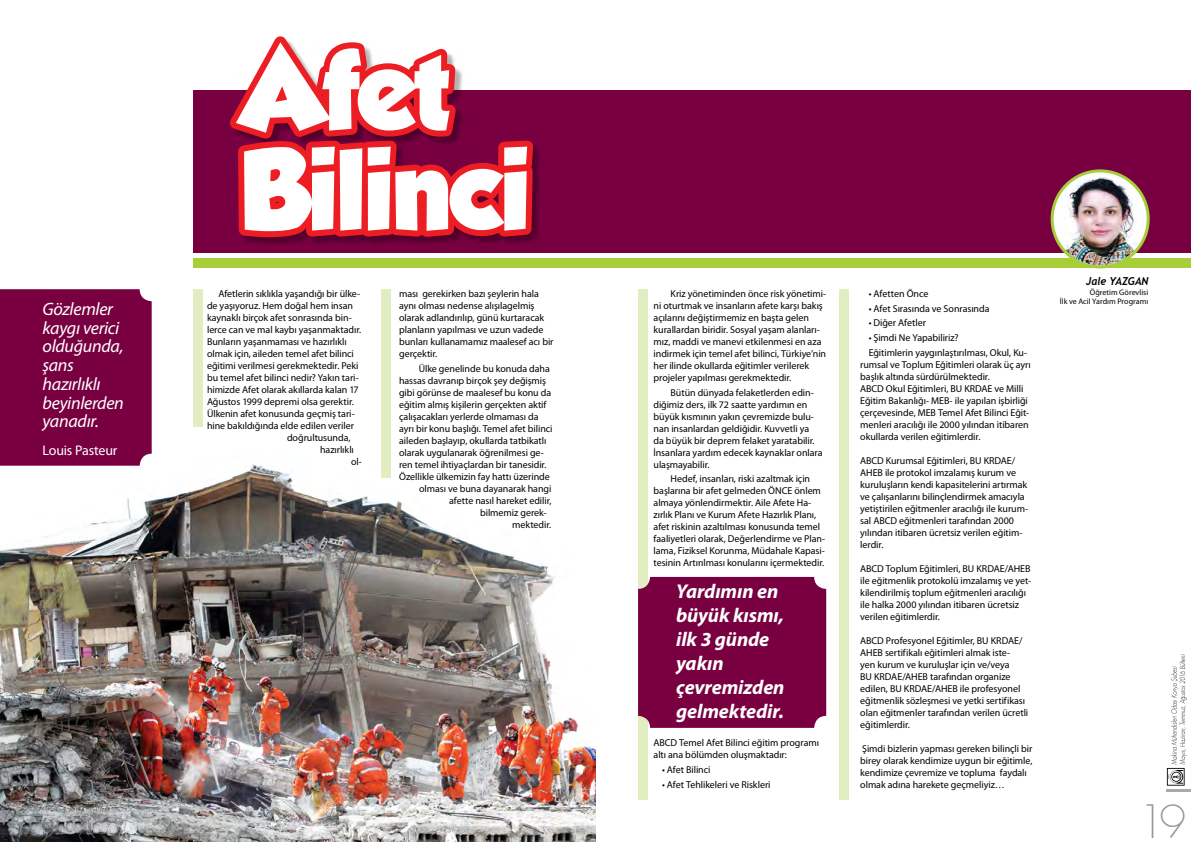
<style>
.page{position:relative;width:1191px;height:842px;background:#fff}
.page>*{position:absolute;margin:0;border:0;box-sizing:border-box;transform-origin:0 0}
.t1{font:100px "GROBOLD";letter-spacing:-.025em;color:#fff}
.t2{font:300 44px "Futura T Extra";color:#939598}
.t3{font:italic 700 20px/24px "Myriad Pro";letter-spacing:-.005em;color:#fff}
.t4{font:italic 18px "Myriad Pro";letter-spacing:-.02em;color:#fff}
.t5{font:14px "Myriad Pro";letter-spacing:-.02em;color:#fff}
.t6{font:italic 11px "Trebuchet T Bold";letter-spacing:-.02em;color:#000;scale:.96 1}
.t7{font:10px/12px "Myriad Pro";letter-spacing:-.005em;color:#000}
.t8{font:8px "Myriad Pro";color:#000}
</style>
<div class="page">
<hr style="left:1166px;top:789px;width:25px;height:3px;background:#a7a9ac">
<svg style="left:1166px;top:654px;width:21px;height:132px"></svg>
<div style="left:638px;top:547px;width:10px;height:252px;background:#e2edc1"></div>
<div style="left:595px;top:91px;width:596px;height:162px;background:#780041"></div>
<div style="left:638px;top:577px;width:188px;height:151px;background:#780041;border-radius:12px"></div>
<div style="left:595px;top:258px;width:596px;height:10px;background:#a6ce39"></div>
<img style="left:1054px;top:173px;width:90px;height:91px">
<div style="left:1050px;top:169px;width:99px;height:99px;border:3px solid #a6ce39;border-radius:50%"></div>
<div style="left:839px;top:289px;width:9px;height:510px;background:#e2edc1"></div>
<div style="left:638px;top:289px;width:10px;height:275px;background:#e2edc1"></div>
<div style="left:193px;top:91px;width:402px;height:162px;background:#780041"></div>
<img style="left:0;top:464px;width:595px;height:378px">
<svg style="left:219px;top:36px;width:321px;height:208px"></svg>
<div style="left:193px;top:258px;width:402px;height:10px;background:#a6ce39"></div>
<div style="left:0;top:289px;width:152px;height:177px;background:#780041"></div>
<div style="left:193px;top:289px;width:10px;height:138px;background:#e2edc1"></div>
<div style="left:381px;top:289px;width:10px;height:188px;background:#e2edc1"></div>
<p class="t4" style="left:43px;top:298px;width:72px">Gözlemler</p>
<p class="t4" style="left:43px;top:316px;width:78px">kaygı verici</p>
<p class="t4" style="left:43px;top:335px;width:83px">olduğunda,</p>
<p class="t4" style="left:43px;top:354px;width:33px">şans</p>
<p class="t4" style="left:43px;top:373px;width:60px">hazırlıklı</p>
<p class="t4" style="left:43px;top:391px;width:83px">beyinlerden</p>
<p class="t4" style="left:43px;top:410px;width:58px">yanadır.</p>
<p class="t5" style="left:43px;top:442px;width:76px">Louis Pasteur</p>
<p class="t1" style="left:241px;top:31px;width:211px">Afet</p>
<p class="t1" style="left:241px;top:131px;width:291px">Bilinci</p>
<p class="t7" style="left:218px;top:287px;width:143px">Afetlerin sıklıkla yaşandığı bir ülke-</p>
<p class="t7" style="left:207px;top:299px;width:147px">de yaşıyoruz. Hem doğal hem insan</p>
<p class="t7" style="left:207px;top:311px;width:146px">kaynaklı birçok afet sonrasında bin-</p>
<p class="t7" style="left:207px;top:323px;width:156px">lerce can ve mal kaybı yaşanmaktadır.</p>
<p class="t7" style="left:207px;top:335px;width:141px">Bunların yaşanmaması ve hazırlıklı</p>
<p class="t7" style="left:207px;top:347px;width:148px">olmak için, aileden temel afet bilinci</p>
<p class="t7" style="left:207px;top:359px;width:153px">eğitimi verilmesi gerekmektedir. Peki</p>
<p class="t7" style="left:207px;top:371px;width:153px">bu temel afet bilinci nedir? Yakın tari-</p>
<p class="t7" style="left:207px;top:383px;width:153px">himizde Afet olarak akıllarda kalan 17</p>
<p class="t7" style="left:207px;top:395px;width:148px">Ağustos 1999 depremi olsa gerektir.</p>
<p class="t7" style="left:207px;top:407px;width:149px">Ülkenin afet konusunda geçmiş tari-</p>
<p class="t7" style="left:207px;top:419px;width:148px">hine bakıldığında elde edilen veriler</p>
<p class="t7" style="left:287px;top:431px;width:65px">doğrultusunda,</p>
<p class="t7" style="left:320px;top:443px;width:35px">hazırlıklı</p>
<p class="t7" style="left:351px;top:455px;width:12px">ol-</p>
<p class="t7" style="left:399px;top:287px;width:156px">ması gerekirken bazı şeylerin hala aynı olması nedense alışılagelmiş olarak adlandırılıp, günü kurtaracak planların yapılması ve uzun vadede bunları kullanamamız maalesef acı bir gerçektir.</p>
<p class="t7" style="left:419px;top:362px;width:133px">Ülke genelinde bu konuda daha</p>
<p class="t7" style="left:399px;top:374px;width:148px">hassas davranıp birçok şey değişmiş</p>
<p class="t7" style="left:399px;top:386px;width:154px">gibi görünse de maalesef bu konu da</p>
<p class="t7" style="left:399px;top:398px;width:149px">eğitim almış kişilerin gerçekten aktif</p>
<p class="t7" style="left:399px;top:410px;width:141px">çalışacakları yerlerde olmaması da</p>
<p class="t7" style="left:399px;top:422px;width:155px">ayrı bir konu başlığı. Temel afet bilinci</p>
<p class="t7" style="left:399px;top:434px;width:149px">aileden başlayıp, okullarda tatbikatlı</p>
<p class="t7" style="left:399px;top:446px;width:146px">olarak uygulanarak öğrenilmesi ge-</p>
<p class="t7" style="left:399px;top:458px;width:149px">ren temel ihtiyaçlardan bir tanesidir.</p>
<p class="t7" style="left:399px;top:470px;width:152px">Özellikle ülkemizin fay hattı üzerinde</p>
<p class="t7" style="left:419px;top:482px;width:134px">olması ve buna dayanarak hangi</p>
<p class="t7" style="left:449px;top:494px;width:104px">afette nasıl hareket edilir,</p>
<p class="t7" style="left:480px;top:506px;width:68px">bilmemiz gerek-</p>
<p class="t7" style="left:512px;top:518px;width:41px">mektedir.</p>
<p class="t7" style="left:653px;top:287px;width:174px;text-indent:17px">Kriz yönetiminden önce risk yönetimi&shy;ni oturtmak ve insanların afete karşı bakış açılarını değiştirmemiz en başta gelen kurallardan biridir. Sosyal yaşam alanları&shy;mız, maddi ve manevi etkilenmesi en aza indirmek için temel afet bilinci, Türkiye’nin her ilinde okullarda eğitimler verilerek projeler yapılması gerekmektedir.</p>
<p class="t7" style="left:653px;top:386px;width:171px;text-indent:17px">Bütün dünyada felaketlerden edin&shy;diğimiz ders, ilk 72 saatte yardımın en büyük kısmının yakın çevremizde bulu&shy;nan insanlardan geldiğidir. Kuvvetli ya<br>da büyük bir deprem felaket yaratabilir.<br>İnsanlara yardım edecek kaynaklar onlara ulaşmayabilir.</p>
<p class="t7" style="left:653px;top:473px;width:173px;text-indent:17px">Hedef, insanları, riski azaltmak için başlarına bir afet gelmeden ÖNCE önlem almaya yönlendirmektir. Aile Afete Ha&shy;zırlık Planı ve Kurum Afete Hazırlık Planı, afet riskinin azaltılması konusunda temel faaliyetleri olarak, Değerlendirme ve Plan&shy;lama, Fiziksel Korunma, Müdahale Kapasi&shy;tesinin Artırılması konularını içermektedir.</p>
<p class="t3" style="left:676px;top:579px;width:109px">Yardımın en büyük kısmı,</p>
<p class="t3" style="left:676px;top:627px;width:110px">ilk 3 günde yakın çevremizden gelmektedir.</p>
<p class="t7" style="left:653px;top:737px;width:167px">ABCD Temel Afet Bilinci eğitim programı altı ana bölümden oluşmaktadır:</p>
<p class="t7" style="left:662px;top:764px;width:50px">• Afet Bilinci</p>
<p class="t7" style="left:662px;top:779px;width:110px">• Afet Tehlikeleri ve Riskleri</p>
<p class="t7" style="left:868px;top:287px;width:61px">• Afetten Önce</p>
<p class="t7" style="left:868px;top:302px;width:122px">• Afet Sırasında ve Sonrasında</p>
<p class="t7" style="left:868px;top:317px;width:59px">• Diğer Afetler</p>
<p class="t7" style="left:868px;top:332px;width:91px">• Şimdi Ne Yapabiliriz?</p>
<p class="t7" style="left:860px;top:347px;width:172px;text-indent:9px">Eğitimlerin yaygınlaştırılması, Okul, Ku&shy;rumsal ve Toplum Eğitimleri olarak üç ayrı başlık altında sürdürülmektedir.<br>ABCD Okul Eğitimleri, BU KRDAE ve Milli Eğitim Bakanlığı- MEB- ile yapılan işbirliği çerçevesinde, MEB Temel Afet Bilinci Eğit&shy;menleri aracılığı ile 2000 yılından itibaren okullarda verilen eğitimlerdir.</p>
<p class="t7" style="left:860px;top:455px;width:169px">ABCD Kurumsal Eğitimleri, BU KRDAE/ AHEB ile protokol imzalamış kurum ve kuruluşların kendi kapasitelerini artırmak ve çalışanlarını bilinçlendirmek amacıyla yetiştirilen eğitmenler aracılığı ile kurum&shy;sal ABCD eğitmenleri tarafından 2000 yılından itibaren ücretsiz verilen eğitim&shy;lerdir.</p>
<p class="t7" style="left:860px;top:563px;width:172px">ABCD Toplum Eğitimleri, BU KRDAE/AHEB ile eğitmenlik protokolü imzalamış ve yet&shy;kilendirilmiş toplum eğitmenleri aracılığı ile halka 2000 yılından itibaren ücretsiz verilen eğitimlerdir.</p>
<p class="t7" style="left:860px;top:635px;width:169px">ABCD Profesyonel Eğitimler, BU KRDAE/ AHEB sertifikalı eğitimleri almak iste-<br>yen kurum ve kuruluşlar için ve/veya<br>BU KRDAE/AHEB tarafından organize edilen, BU KRDAE/AHEB ile profesyonel eğitmenlik sözleşmesi ve yetki sertifikası olan eğitmenler tarafından verilen ücretli eğitimlerdir.</p>
<p class="t7" style="left:860px;top:743px;width:174px">Şimdi bizlerin yapması gereken bilinçli bir birey olarak kendimize uygun bir eğitimle, kendimize çevremize ve topluma faydalı olmak adına harekete geçmeliyiz…</p>
<p class="t6" style="left:1086px;top:275px;width:66px">Jale YAZGAN</p>
<p class="t8" style="left:1089px;top:288px;width:60px">Öğretim Görevlisi</p>
<p class="t8" style="left:1059px;top:297px;width:90px">İlk ve Acil Yardım Programı</p>
<h2 class="t2" style="left:1137px;top:794px;width:50px">19</h2>
</div>
